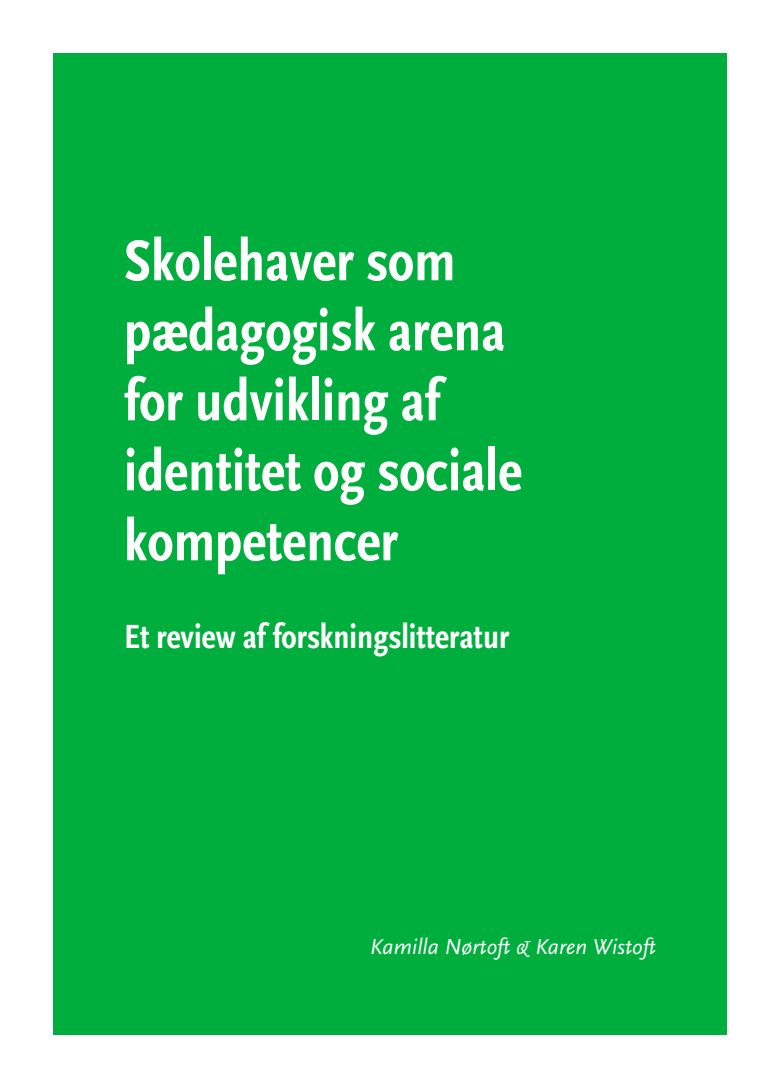
<style>
.page{position:relative;width:780px;height:1088px;background:#fff}
.page>*{position:absolute;margin:0;border:0;box-sizing:border-box;transform-origin:0 0}
.t1{font:700 condensed 60px/70px "Scala Sans Pro";color:#fff}
.t2{font:700 condensed 35px "Scala Sans Pro";color:#fff}
.t3{font:italic 22.5px "Scala Sans Pro";color:#fff}
</style>
<div class="page">
<div style="left:53px;top:53px;width:673px;height:982px;background:#00ae3d"></div>
<p class="t1" style="left:124px;top:226px;width:399px">Skolehaver som pædagogisk arena for udvikling af identitet og sociale kompetencer</p>
<p class="t2" style="left:124px;top:616px;width:387px">Et review af forskningslitteratur</p>
<p class="t3" style="left:370px;top:933px;width:287px">Kamilla Nørtoft &amp; Karen Wistoft</p>
</div>
